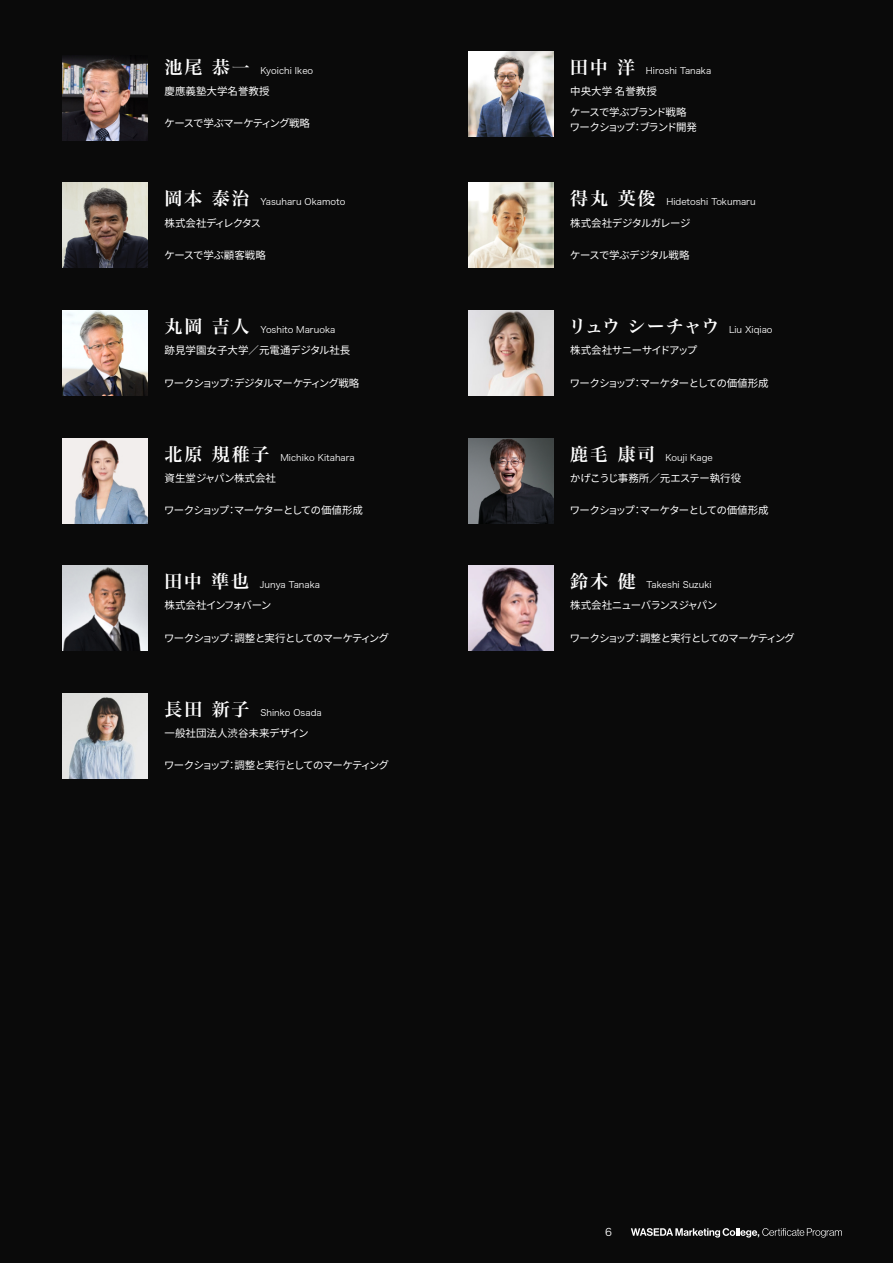
<style>
.page{position:relative;width:893px;height:1263px;background:#0a0a0a}
.page>*{position:absolute;margin:0;border:0;box-sizing:border-box;transform-origin:0 0}
.t1{font:10.5px/15px "Gen Ei Gothic P R";color:#fff}
.t2{font:10.5px "Hira Kaku Pro W3";color:#fff}
.t3{font:9px "Hira Kaku Pro W3";color:#fff}
.s1{font-family:"Hira Min Pro W6";font-size:18px}
</style>
<div class="page">
<svg style="left:631px;top:1228px;width:211px;height:9px"></svg>
<img style="left:63px;top:56px;width:85px;height:84px">
<img style="left:468px;top:51px;width:85px;height:85px">
<img style="left:63px;top:183px;width:85px;height:85px">
<img style="left:468px;top:183px;width:85px;height:85px">
<img style="left:63px;top:310px;width:85px;height:85px">
<img style="left:468px;top:310px;width:85px;height:85px">
<img style="left:468px;top:438px;width:85px;height:85px">
<img style="left:63px;top:438px;width:85px;height:85px">
<img style="left:63px;top:566px;width:85px;height:85px">
<img style="left:63px;top:693px;width:85px;height:85px">
<img style="left:468px;top:566px;width:85px;height:85px">
<p class="t3" style="left:165px;top:62px;width:150px"><span class="s1">池尾 恭一</span> Kyoichi Ikeo</p>
<p class="t1" style="left:165px;top:83px;width:107px">慶應義塾大学名誉教授</p>
<p class="t1" style="left:165px;top:116px;width:147px">ケースで学ぶマーケティング戦略</p>
<p class="t3" style="left:570px;top:62px;width:142px"><span class="s1">田中 洋</span> Hiroshi Tanaka</p>
<p class="t1" style="left:570px;top:105px;width:128px">ケースで学ぶブランド戦略ワークショップ：ブランド開発</p>
<p class="t1" style="left:570px;top:83px;width:88px">中央大学 名誉教授</p>
<p class="t3" style="left:165px;top:194px;width:182px"><span class="s1">岡本 泰治</span> Yasuharu Okamoto</p>
<p class="t3" style="left:570px;top:194px;width:187px"><span class="s1">得丸 英俊</span> Hidetoshi Tokumaru</p>
<p class="t1" style="left:165px;top:215px;width:98px">株式会社ディレクタス</p>
<p class="t1" style="left:570px;top:215px;width:122px">株式会社デジタルガレージ</p>
<p class="t1" style="left:165px;top:247px;width:103px">ケースで学ぶ顧客戦略</p>
<p class="t1" style="left:570px;top:247px;width:121px">ケースで学ぶデジタル戦略</p>
<p class="t3" style="left:165px;top:322px;width:172px"><span class="s1">丸岡 吉人</span> Yoshito Maruoka</p>
<p class="t3" style="left:568px;top:322px;width:205px"><span class="s1">リュウ シーチャウ</span> Liu Xiqiao</p>
<p class="t1" style="left:165px;top:343px;width:187px">跡見学園女子大学／元電通デジタル社長</p>
<p class="t1" style="left:570px;top:343px;width:128px">株式会社サニーサイドアップ</p>
<p class="t1" style="left:165px;top:375px;width:196px">ワークショップ：デジタルマーケティング戦略</p>
<p class="t1" style="left:570px;top:375px;width:200px">ワークショップ：マーケターとしての価値形成</p>
<p class="t3" style="left:165px;top:449px;width:192px"><span class="s1">北原 規稚子</span> Michiko Kitahara</p>
<p class="t3" style="left:570px;top:449px;width:144px"><span class="s1">鹿毛 康司</span> Kouji Kage</p>
<p class="t1" style="left:165px;top:470px;width:113px">資生堂ジャパン株式会社</p>
<p class="t1" style="left:570px;top:470px;width:172px">かげこうじ事務所／元エステー執行役</p>
<p class="t1" style="left:165px;top:503px;width:200px">ワークショップ：マーケターとしての価値形成</p>
<p class="t1" style="left:570px;top:503px;width:200px">ワークショップ：マーケターとしての価値形成</p>
<p class="t3" style="left:165px;top:577px;width:157px"><span class="s1">田中 準也</span> Junya Tanaka</p>
<p class="t3" style="left:570px;top:577px;width:143px"><span class="s1">鈴木 健</span> Takeshi Suzuki</p>
<p class="t1" style="left:165px;top:598px;width:108px">株式会社インフォバーン</p>
<p class="t1" style="left:570px;top:598px;width:148px">株式会社ニューバランスジャパン</p>
<p class="t1" style="left:165px;top:630px;width:225px">ワークショップ：調整と実行としてのマーケティング</p>
<p class="t1" style="left:570px;top:630px;width:225px">ワークショップ：調整と実行としてのマーケティング</p>
<p class="t3" style="left:165px;top:704px;width:159px"><span class="s1">長田 新子</span> Shinko Osada</p>
<p class="t1" style="left:165px;top:725px;width:145px">一般社団法人渋谷未来デザイン</p>
<p class="t1" style="left:165px;top:758px;width:225px">ワークショップ：調整と実行としてのマーケティング</p>
<p class="t2" style="left:605px;top:1223px;width:8px">6</p>
</div>
